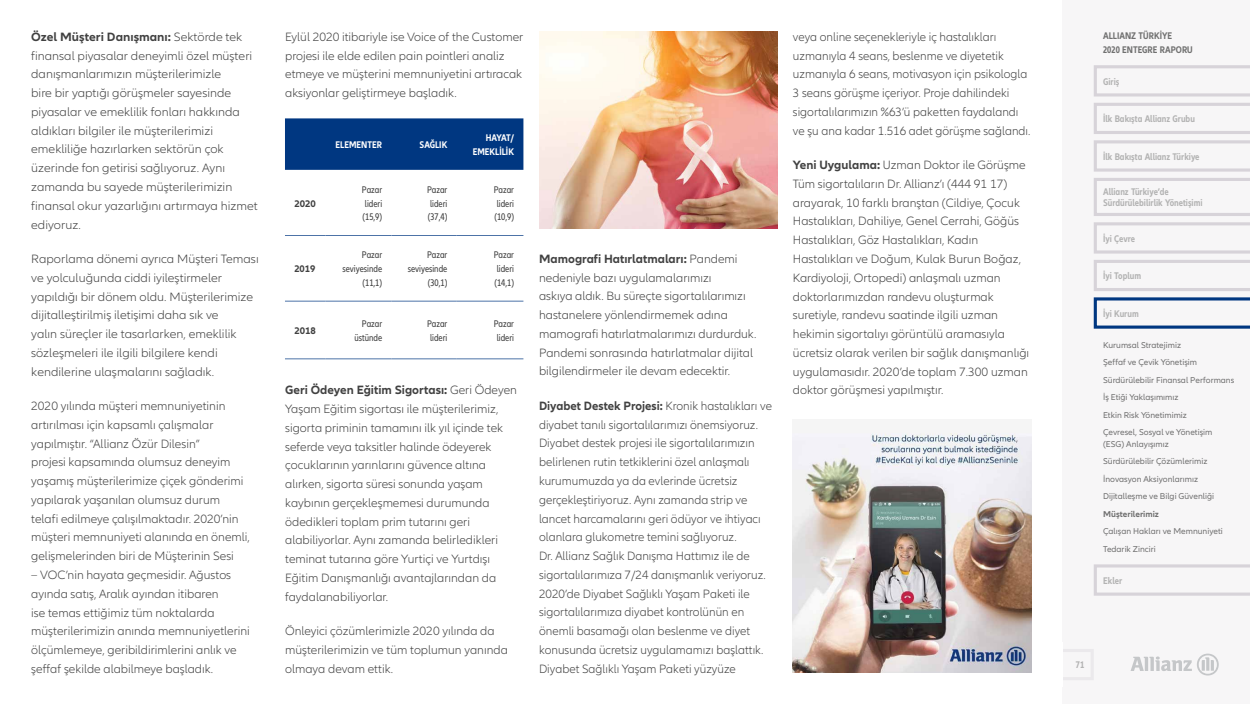
<style>
.page{position:relative;width:1250px;height:704px;background:#fff}
.page>*{position:absolute;margin:0;border:0;box-sizing:border-box;transform-origin:0 0}
.t1{font:300 12.5px/18.8px "Allianz Neo";color:#414141}
.t2{font:condensed 10px/13.8px "Allianz Neo";color:#414141;text-align:justify}
.t3{font:700 condensed 10px/11.2px "Allianz Neo";color:#b3b3b3}
.t4{font:700 condensed 10px/13.8px "Allianz Neo";color:#707070}
.t5{font:700 condensed 10px/13.8px "Allianz Neo";color:#fff;text-align:right}
.t6{font:700 10px "Allianz Neo";color:#414141}
.t7{font:8.75px/17.5px "Allianz Neo";color:#707070}
.t8{font:700 8.75px "Allianz Neo";color:#707070}
.s1{font-weight:700}
</style>
<div class="page">
<div style="left:1062px;top:0;width:188px;height:703px;background:#f7f6f7"></div>
<svg style="left:1063px;top:649px;width:30px;height:31px"></svg>
<svg style="left:1131px;top:653px;width:88px;height:22px"></svg>
<svg style="left:1093px;top:65px;width:157px;height:264px"></svg>
<svg style="left:1094px;top:564px;width:156px;height:32px"></svg>
<img style="left:539px;top:31px;width:238px;height:197px">
<div style="left:285px;top:118px;width:238px;height:52px;background:#003781"></div>
<hr style="left:285px;top:235px;width:40px;height:1px;background:#4d73a7">
<hr style="left:325px;top:235px;width:67px;height:1px;background:#4d73a7">
<hr style="left:392px;top:235px;width:65px;height:1px;background:#4d73a7">
<hr style="left:457px;top:235px;width:66px;height:1px;background:#4d73a7">
<hr style="left:285px;top:300px;width:40px;height:1px;background:#4d73a7">
<hr style="left:325px;top:300px;width:67px;height:1px;background:#4d73a7">
<hr style="left:392px;top:300px;width:65px;height:1px;background:#4d73a7">
<hr style="left:457px;top:300px;width:66px;height:1px;background:#4d73a7">
<hr style="left:285px;top:358px;width:40px;height:1px;background:#4d73a7">
<hr style="left:325px;top:358px;width:67px;height:1px;background:#4d73a7">
<hr style="left:392px;top:358px;width:65px;height:1px;background:#4d73a7">
<hr style="left:457px;top:358px;width:66px;height:1px;background:#4d73a7">
<img style="left:793px;top:432px;width:239px;height:240px">
<p class="t1" style="left:31px;top:28px;width:228px"><span class="s1">Özel Müşteri Danışmanı:</span> Sektörde tek finansal piyasalar deneyimli özel müşteri danışmanlarımızın müşterilerimizle<br>bire bir yaptığı görüşmeler sayesinde piyasalar ve emeklilik fonları hakkında aldıkları bilgiler ile müşterilerimizi emekliliğe hazırlarken sektörün çok üzerinde fon getirisi sağlıyoruz. Aynı zamanda bu sayede müşterilerimizin finansal okur yazarlığını artırmaya hizmet ediyoruz.</p>
<p class="t1" style="left:31px;top:250px;width:229px">Raporlama dönemi ayrıca Müşteri Teması ve yolculuğunda ciddi iyileştirmeler yapıldığı bir dönem oldu. Müşterilerimize dijitalleştirilmiş iletişimi daha sık ve<br>yalın süreçler ile tasarlarken, emeklilik sözleşmeleri ile ilgili bilgilere kendi kendilerine ulaşmalarını sağladık.</p>
<p class="t1" style="left:31px;top:396px;width:220px">2020 yılında müşteri memnuniyetinin artırılması için kapsamlı çalışmalar yapılmıştır. “Allianz Özür Dilesin”<br>projesi kapsamında olumsuz deneyim yaşamış müşterilerimize çiçek gönderimi yapılarak yaşanılan olumsuz durum telafi edilmeye çalışılmaktadır. 2020’nin müşteri memnuniyeti alanında en önemli, gelişmelerinden biri de Müşterinin Sesi</p>
<p class="t1" style="left:31px;top:565px;width:220px">– VOC’nin hayata geçmesidir. Ağustos ayında satış, Aralık ayından itibaren<br>ise temas ettiğimiz tüm noktalarda müşterilerimizin anında memnuniyetlerini ölçümlemeye, geribildirimlerini anlık ve şeffaf şekilde alabilmeye başladık.</p>
<p class="t1" style="left:285px;top:28px;width:240px">Eylül 2020 itibariyle ise Voice of the Customer projesi ile elde edilen pain pointleri analiz etmeye ve müşterini memnuniyetini artıracak aksiyonlar geliştirmeye başladık.</p>
<p class="t6" style="left:294px;top:197px;width:23px">2020</p>
<p class="t6" style="left:294px;top:263px;width:23px">2019</p>
<p class="t5" style="left:336px;top:138px;width:48px">ELEMENTER</p>
<p class="t5" style="left:420px;top:138px;width:29px">SAĞLIK</p>
<p class="t5" style="left:473px;top:131px;width:43px">HAYAT/<br>EMEKLİLİK</p>
<p class="t2" style="left:362px;top:183px;width:22px">Pazar lideri (15,9)</p>
<p class="t2" style="left:427px;top:183px;width:22px">Pazar lideri (37,4)</p>
<p class="t2" style="left:494px;top:183px;width:22px">Pazar lideri (10,9)</p>
<p class="t2" style="left:343px;top:248px;width:41px;text-align:right">Pazar seviyesinde (11,1)</p>
<p class="t2" style="left:408px;top:248px;width:41px;text-align:right">Pazar seviyesinde (30,1)</p>
<p class="t2" style="left:494px;top:248px;width:22px">Pazar lideri (14,1)</p>
<p class="t6" style="left:294px;top:324px;width:23px">2018</p>
<p class="t2" style="left:354px;top:317px;width:29px;text-align:right">Pazar üstünde</p>
<p class="t2" style="left:427px;top:317px;width:22px;text-align:center">Pazar lideri</p>
<p class="t2" style="left:494px;top:317px;width:22px;text-align:center">Pazar lideri</p>
<p class="t1" style="left:285px;top:381px;width:233px"><span class="s1">Geri Ödeyen Eğitim Sigortası:</span> Geri Ödeyen Yaşam Eğitim sigortası ile müşterilerimiz, sigorta priminin tamamını ilk yıl içinde tek seferde veya taksitler halinde ödeyerek çocuklarının yarınlarını güvence altına alırken, sigorta süresi sonunda yaşam kaybının gerçekleşmemesi durumunda ödedikleri toplam prim tutarını geri alabiliyorlar. Aynı zamanda belirledikleri teminat tutarına göre Yurtiçi ve Yurtdışı Eğitim Danışmanlığı avantajlarından da faydalanabiliyorlar.</p>
<p class="t1" style="left:285px;top:621px;width:224px">Önleyici çözümlerimizle 2020 yılında da müşterilerimizin ve tüm toplumun yanında olmaya devam ettik.</p>
<p class="t1" style="left:539px;top:249px;width:219px"><span class="s1">Mamografi Hatırlatmaları:</span> Pandemi nedeniyle bazı uygulamalarımızı<br>askıya aldık. Bu süreçte sigortalılarımızı hastanelere yönlendirmemek adına mamografi hatırlatmalarımızı durdurduk.<br>Pandemi sonrasında hatırlatmalar dijital bilgilendirmeler ile devam edecektir.</p>
<p class="t1" style="left:539px;top:396px;width:235px"><span class="s1">Diyabet Destek Projesi:</span> Kronik hastalıkları ve diyabet tanılı sigortalılarımızı önemsiyoruz.<br>Diyabet destek projesi ile sigortalılarımızın belirlenen rutin tetkiklerini özel anlaşmalı kurumumuzda ya da evlerinde ücretsiz gerçekleştiriyoruz. Aynı zamanda strip ve lancet harcamalarını geri ödüyor ve ihtiyacı olanlara glukometre temini sağlıyoruz.<br>Dr. Allianz Sağlık Danışma Hattımız ile de sigortalılarımıza 7/24 danışmanlık veriyoruz.<br>2020’de Diyabet Sağlıklı Yaşam Paketi ile sigortalılarımıza diyabet kontrolünün en önemli basamağı olan beslenme ve diyet konusunda ücretsiz uygulamamızı başlattık.<br>Diyabet Sağlıklı Yaşam Paketi yüzyüze</p>
<p class="t1" style="left:793px;top:28px;width:239px">veya online seçenekleriyle iç hastalıkları uzmanıyla 4 seans, beslenme ve diyetetik uzmanıyla 6 seans, motivasyon için psikologla 3 seans görüşme içeriyor. Proje dahilindeki sigortalılarımızın %63’ü paketten faydalandı ve şu ana kadar 1.516 adet görüşme sağlandı.</p>
<p class="t1" style="left:793px;top:156px;width:238px"><span class="s1">Yeni Uygulama:</span> Uzman Doktor ile Görüşme Tüm sigortalıların Dr. Allianz’ı (444 91 17) arayarak, 10 farklı branştan (Cildiye, Çocuk Hastalıkları, Dahiliye, Genel Cerrahi, Göğüs Hastalıkları, Göz Hastalıkları, Kadın Hastalıkları ve Doğum, Kulak Burun Boğaz, Kardiyoloji, Ortopedi) anlaşmalı uzman doktorlarımızdan randevu oluşturmak suretiyle, randevu saatinde ilgili uzman hekimin sigortalıyı görüntülü aramasıyla ücretsiz olarak verilen bir sağlık danışmanlığı uygulamasıdır. 2020’de toplam 7.300 uzman doktor görüşmesi yapılmıştır.</p>
<p class="t4" style="left:1103px;top:29px;width:91px">ALLIANZ TÜRKİYE<br>2020 ENTEGRE RAPORU</p>
<p class="t3" style="left:1103px;top:76px;width:18px">Giriş</p>
<p class="t3" style="left:1103px;top:113px;width:93px">İlk Bakışta Allianz Grubu</p>
<p class="t3" style="left:1103px;top:151px;width:98px">İlk Bakışta Allianz Türkiye</p>
<p class="t3" style="left:1103px;top:186px;width:101px">Allianz Türkiye’de<br>Sürdürülebilirlik Yönetişimi</p>
<p class="t3" style="left:1103px;top:233px;width:33px">İyi Çevre</p>
<p class="t3" style="left:1103px;top:270px;width:40px">İyi Toplum</p>
<p class="t3" style="left:1103px;top:308px;width:37px">İyi Kurum</p>
<p class="t7" style="left:1103px;top:336px;width:133px">Kurumsal Stratejimiz<br>Şeffaf ve Çevik Yönetişim<br>Sürdürülebilir Finansal Performans<br>İş Etiği Yaklaşımımız<br>Etkin Risk Yönetimimiz<br>Çevresel, Sosyal ve Yönetişim</p>
<p class="t7" style="left:1103px;top:435px;width:113px">(ESG) Anlayışımız<br>Sürdürülebilir Çözümlerimiz<br>İnovasyon Aksiyonlarımız<br>Dijitalleşme ve Bilgi Güvenliği</p>
<p class="t8" style="left:1103px;top:508px;width:57px">Müşterilerimiz</p>
<p class="t7" style="left:1103px;top:522px;width:121px">Çalışan Hakları ve Memnuniyeti<br>Tedarik Zinciri</p>
<p class="t3" style="left:1103px;top:574px;width:21px">Ekler</p>
<p class="t3" style="left:1076px;top:659px;width:10px">71</p>
</div>
